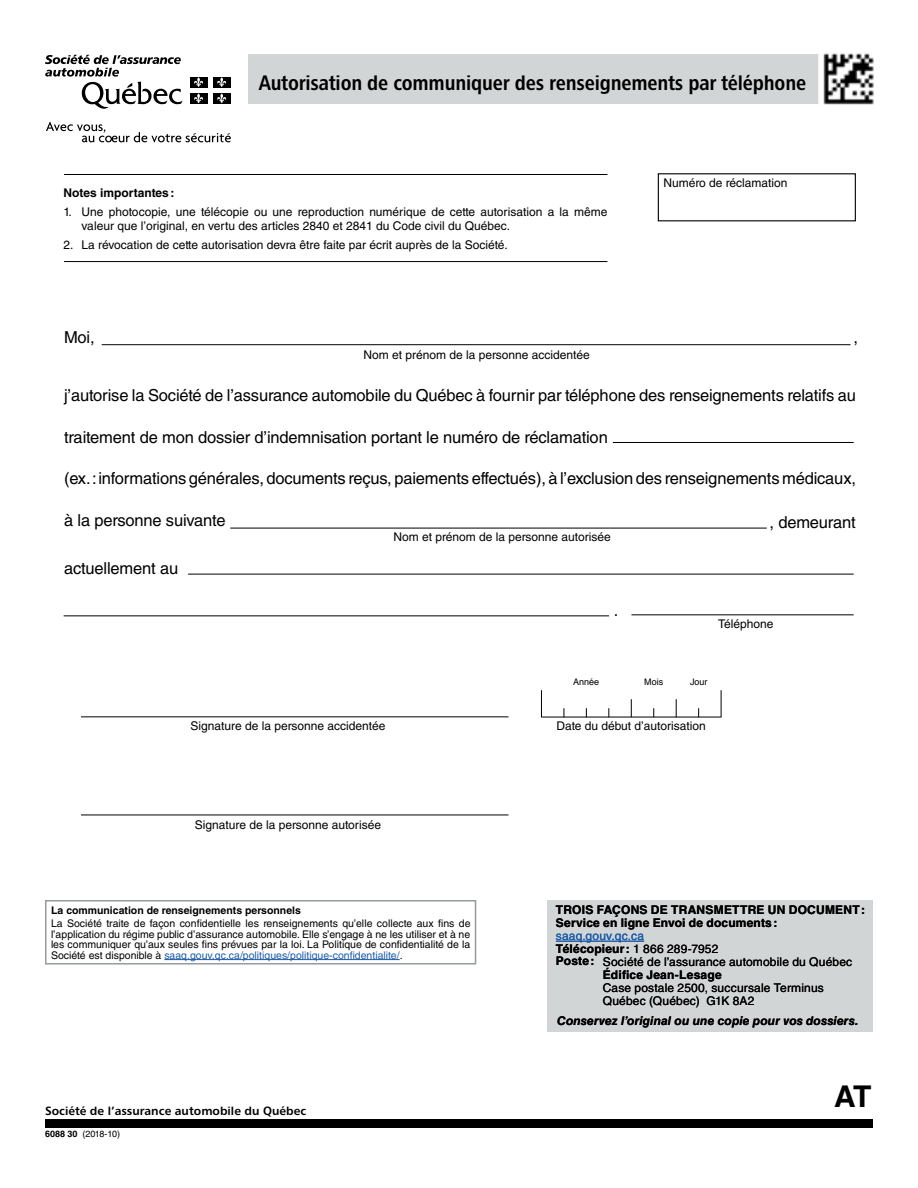
<style>
.page{position:relative;width:918px;height:1188px;background:#fff}
.page>*{position:absolute;margin:0;border:0;box-sizing:border-box;transform-origin:0 0}
.t1{font:700 30px "Helvetica LT Std";color:#000}
.t2{font:21px "Chaloult Cond Demi Gras";letter-spacing:-.01em;color:#000}
.t3{font:16.5px "Helvetica LT Std";letter-spacing:-.01em;color:#000}
.t4{font:12px/14.4px "Helvetica LT Std";color:#000}
.t5{font:700 12px/12.8px "Helvetica LT Std";letter-spacing:.015em;color:#000}
.t6{font:italic 700 12px "Helvetica LT Std";letter-spacing:.01em;color:#000}
.t7{font:12px "Chaloult Demi Gras";color:#000}
.t8{font:10.5px/10.5px "Helvetica LT Std";color:#000;text-align:justify}
.t9{font:700 10.5px "Helvetica LT Std";color:#000}
.t10{font:9px "Helvetica LT Std";letter-spacing:-.045em;color:#000}
.t11{font:9px "Helvetica";color:#000}
.s1{color:#1c5aa8}
.s2{font-weight:700}
.s3{font-weight:400;color:#1c5aa8}
.s4{font-weight:400}
</style>
<div class="page">
<div style="left:45px;top:1119px;width:828px;height:9px;background:#000"></div>
<svg style="left:676px;top:699px;width:1px;height:18px"></svg>
<svg style="left:631px;top:699px;width:1px;height:18px"></svg>
<svg style="left:541px;top:690px;width:1px;height:27px"></svg>
<svg style="left:721px;top:690px;width:1px;height:27px"></svg>
<hr style="left:541px;top:717px;width:180px;height:1px;background:#000">
<hr style="left:81px;top:717px;width:427px;height:1px;background:#000">
<hr style="left:81px;top:815px;width:427px;height:1px;background:#000">
<div style="left:248px;top:54px;width:625px;height:50px;background:#d1d5d6"></div>
<svg style="left:45px;top:55px;width:138px;height:54px"></svg>
<div style="left:190px;top:77px;width:18px;height:11px;background:#000"></div>
<svg style="left:194px;top:77px;width:9px;height:10px"></svg>
<div style="left:213px;top:77px;width:18px;height:11px;background:#000"></div>
<svg style="left:217px;top:77px;width:9px;height:10px"></svg>
<div style="left:190px;top:93px;width:18px;height:11px;background:#000"></div>
<svg style="left:194px;top:93px;width:9px;height:10px"></svg>
<div style="left:213px;top:93px;width:18px;height:11px;background:#000"></div>
<svg style="left:217px;top:93px;width:9px;height:10px"></svg>
<svg style="left:46px;top:122px;width:185px;height:20px"></svg>
<hr style="left:102px;top:344px;width:749px;height:1px;background:#000">
<hr style="left:613px;top:442px;width:241px;height:1px;background:#000">
<hr style="left:230px;top:528px;width:537px;height:1px;background:#000">
<hr style="left:188px;top:574px;width:666px;height:1px;background:#000">
<hr style="left:64px;top:616px;width:545px;height:1px;background:#000">
<hr style="left:631px;top:615px;width:223px;height:1px;background:#000">
<hr style="left:64px;top:261px;width:543px;height:1px;background:#000">
<hr style="left:64px;top:174px;width:543px;height:1px;background:#000">
<img style="left:819px;top:53px;width:55px;height:52px">
<div style="left:547px;top:901px;width:326px;height:131px;background:#d1d5d6"></div>
<hr style="left:556px;top:941px;width:88px;height:1px;background:#1c5aa8">
<hr style="left:164px;top:959px;width:236px;height:1px;background:#1c5aa8">
<div style="left:45px;top:900px;width:431px;height:65px;border:2px solid #959c9d"></div>
<h1 class="t2" style="left:259px;top:70px;width:549px">Autorisation de communiquer des renseignements par téléphone</h1>
<p class="t5" style="left:64px;top:186px;width:112px">Notes importantes:</p>
<p class="t4" style="left:82px;top:204px;width:527px;text-indent:-18px">1. Une photocopie, une télécopie ou une reproduction numérique de cette autorisation a la même valeur que l’original, en vertu des articles 2840 et 2841 du Code civil du Québec.</p>
<p class="t4" style="left:64px;top:238px;width:446px">2. La révocation de cette autorisation devra être faite par écrit auprès de la Société.</p>
<p class="t3" style="left:64px;top:328px;width:32px">Moi,</p>
<p class="t4" style="left:364px;top:347px;width:228px">Nom et prénom de la personne accidentée</p>
<p class="t4" style="left:663px;top:176px;width:126px">Numéro de réclamation</p>
<p class="t3" style="left:854px;top:328px;width:6px">,</p>
<p class="t3" style="left:64px;top:386px;width:794px">j’autorise la Société de l’assurance automobile du Québec à fournir par téléphone des renseignements relatifs au</p>
<p class="t3" style="left:64px;top:428px;width:545px">traitement de mon dossier d’indemnisation portant le numéro de réclamation</p>
<p class="t3" style="left:64px;top:469px;width:793px">(ex. : informations générales, documents reçus, paiements effectués), à l’exclusion des renseignements médicaux,</p>
<p class="t3" style="left:64px;top:511px;width:163px">à la personne suivante</p>
<p class="t3" style="left:769px;top:513px;width:88px">, demeurant</p>
<p class="t3" style="left:64px;top:559px;width:116px">actuellement au</p>
<p class="t4" style="left:393px;top:530px;width:219px">Nom et prénom de la personne autorisée</p>
<p class="t3" style="left:614px;top:600px;width:6px">.</p>
<p class="t4" style="left:718px;top:617px;width:57px">Téléphone</p>
<p class="t11" style="left:573px;top:675px;width:28px">Année</p>
<p class="t11" style="left:644px;top:675px;width:20px">Mois</p>
<p class="t11" style="left:690px;top:675px;width:19px">Jour</p>
<p class="t4" style="left:191px;top:718px;width:196px">Signature de la personne accidentée</p>
<p class="t4" style="left:557px;top:718px;width:151px">Date du début d’autorisation</p>
<p class="t4" style="left:195px;top:817px;width:188px">Signature de la personne autorisée</p>
<p class="t9" style="left:51px;top:903px;width:251px">La communication de renseignements personnels</p>
<p class="t8" style="left:51px;top:918px;width:421px">La Société traite de façon confidentielle les renseignements qu’elle collecte aux fins de l’application du régime public d’assurance automobile. Elle s’engage à ne les utiliser et à ne les communiquer qu’aux seules fins prévues par la loi. La Politique de confidentialité de la Société est disponible à <span class="s1">saaq.gouv.qc.ca/politiques/politique-confidentialite/</span>.</p>
<p class="t7" style="left:45px;top:1103px;width:263px">Société de l’assurance automobile du Québec</p>
<p class="t10" style="left:45px;top:1129px;width:77px"><span class="s2">6088 30</span> (2018-10)</p>
<p class="t5" style="left:556px;top:904px;width:311px">TROIS FAÇONS DE TRANSMETTRE UN DOCUMENT:<br>Service en ligne Envoi de documents:</p>
<p class="t5" style="left:556px;top:929px;width:164px"><span class="s3">saaq.gouv.qc.ca<br></span>Télécopieur: <span class="s4">1 866 289-7952<br></span>Poste:</p>
<p class="t4" style="left:603px;top:955px;width:251px">Société de l’assurance automobile du Québec</p>
<p class="t5" style="left:603px;top:968px;width:120px">Édifice Jean-Lesage</p>
<p class="t4" style="left:603px;top:981px;width:222px;line-height:12.8px">Case postale 2500, succursale Terminus<br>Québec (Québec) G1K 8A2</p>
<p class="t6" style="left:557px;top:1013px;width:303px">Conservez l’original ou une copie pour vos dossiers.</p>
<h1 class="t1" style="left:834px;top:1078px;width:39px">AT</h1>
</div>
